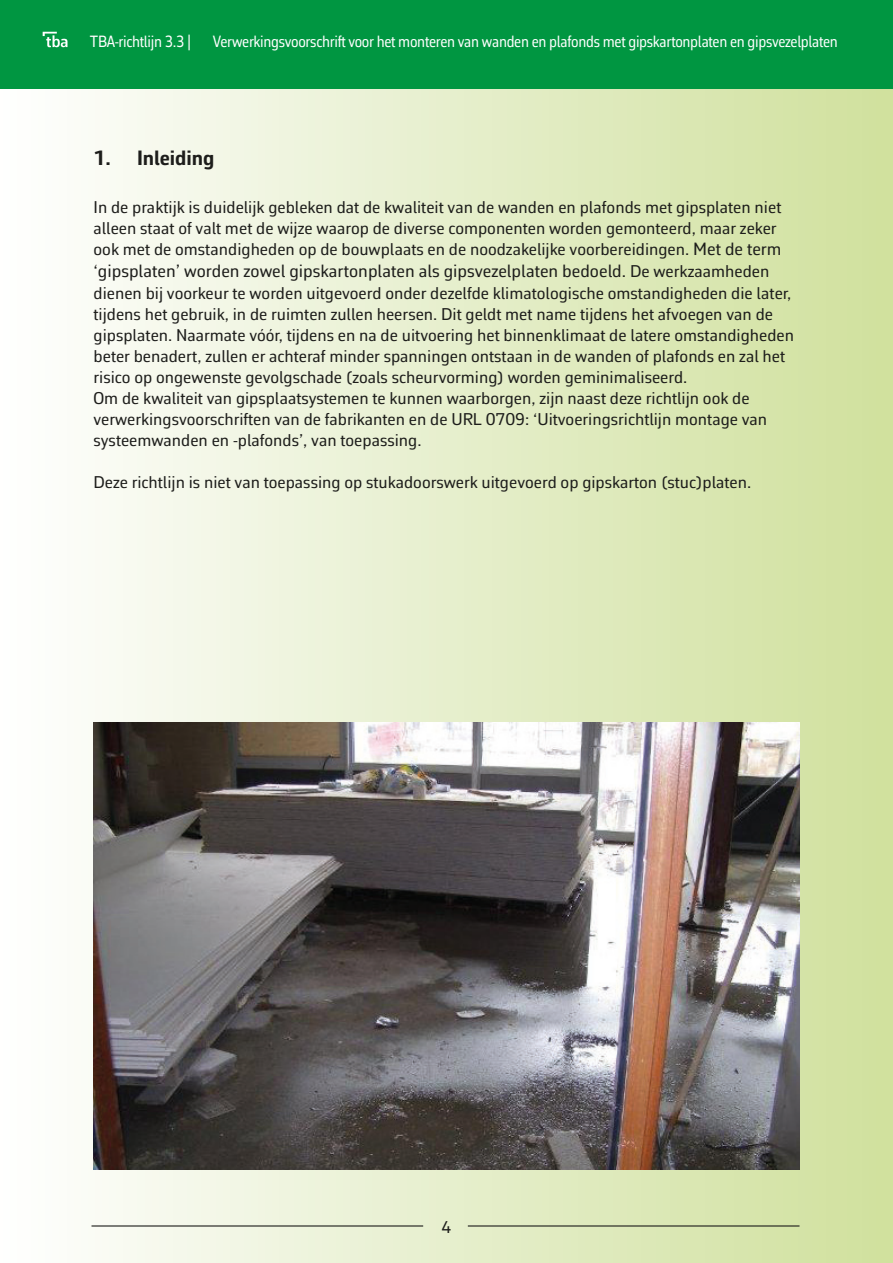
<style>
.page{position:relative;width:893px;height:1263px;background:#fff}
.page>*{position:absolute;margin:0;border:0;box-sizing:border-box;transform-origin:0 0}
.t1{font:700 21px "Corbeau Pro";color:#1d1d1b}
.t2{font:18px "Corbeau Pro";color:#1d1d1b}
.t3{font:17.25px/21px "Corbeau Pro";color:#1d1d1b}
.t4{font:16.5px "Corbeau Pro";letter-spacing:-.02em;color:#fff;scale:.9 1}
.s1{font-size:18px}
.s2{font-size:17.25px}
</style>
<div class="page">
<div style="left:0;top:0;width:893px;height:1263px;background:linear-gradient(to right,#fdfefe,#cfe09c)"></div>
<div style="left:0;top:0;width:893px;height:88px;background:#009641"></div>
<svg style="left:43px;top:32px;width:24px;height:15px"></svg>
<hr style="left:92px;top:1225px;width:331px;height:1px;background:#1d1d1b">
<hr style="left:468px;top:1225px;width:331px;height:1px;background:#1d1d1b">
<img style="left:94px;top:723px;width:705px;height:446px">
<p class="t4" style="left:90px;top:30px;width:114px">TBA-richtlijn 3.3 |</p>
<p class="t4" style="left:213px;top:30px;width:696px">Verwerkingsvoorschrift voor het monteren van wanden en plafonds met gipskartonplaten en gipsvezelplaten</p>
<p class="t1" style="left:94px;top:143px;width:123px">1. Inleiding</p>
<p class="t3" style="left:94px;top:196px;width:689px;line-height:21.5px">In de praktijk is duidelijk gebleken dat de kwaliteit van de wanden en plafonds met gipsplaten niet alleen staat of valt met de wijze waarop de diverse componenten worden gemonteerd, maar zeker ook met de omstandigheden op de bouwplaats en de noodzakelijke voorbereidingen. <span class="s1">Met de term</span></p>
<p class="t2" style="left:94px;top:259px;width:677px">‘gipsplaten’ worden zowel gipskartonplaten als gipsvezelplaten bedoeld. <span class="s2">De werkzaamheden</span></p>
<p class="t3" style="left:94px;top:282px;width:702px">dienen bij voorkeur te worden uitgevoerd onder dezelfde klimatologische omstandigheden die later, tijdens het gebruik, in de ruimten zullen heersen. Dit geldt met name tijdens het afvoegen van de gipsplaten. Naarmate vóór, tijdens en na de uitvoering het binnenklimaat de latere omstandigheden beter benadert, zullen er achteraf minder spanningen ontstaan in de wanden of plafonds en zal het risico op ongewenste gevolgschade (zoals scheurvorming) worden geminimaliseerd.<br>Om de kwaliteit van gipsplaatsystemen te kunnen waarborgen, zijn naast deze richtlijn ook de verwerkingsvoorschriften van de fabrikanten en de URL 0709: ‘Uitvoeringsrichtlijn montage van systeemwanden en -plafonds’, van toepassing.</p>
<p class="t3" style="left:94px;top:472px;width:659px">Deze richtlijn is niet van toepassing op stukadoorswerk uitgevoerd op gipskarton (stuc)platen.</p>
<p class="t3" style="left:442px;top:1216px;width:11px">4</p>
</div>
